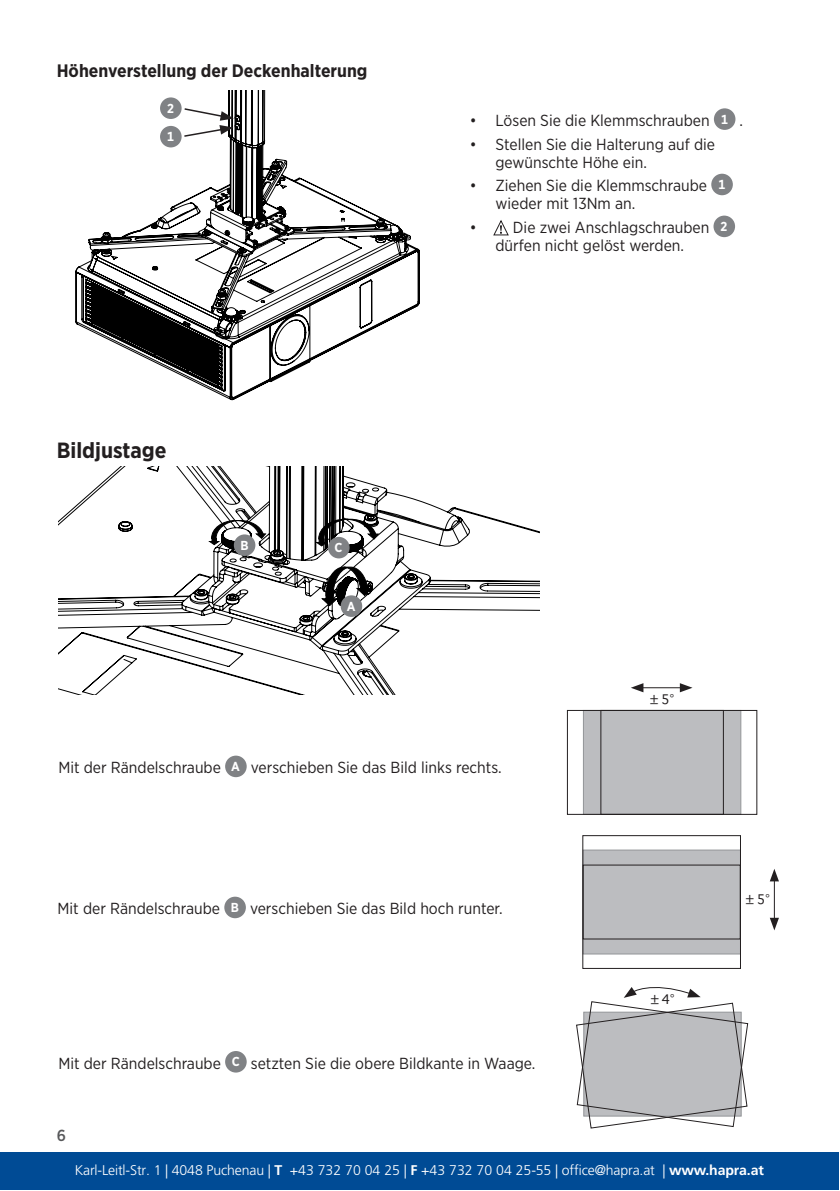
<style>
.page{position:relative;width:840px;height:1191px;background:#fff}
.page>*{position:absolute;margin:0;border:0;box-sizing:border-box;transform-origin:0 0}
.t1{font:700 22px "Gotham Narrow";color:#231f20}
.t2{font:700 18px "Gotham Narrow";color:#231f20}
.t3{font:16px/18px "Gotham Narrow";color:#231f20}
.t4{font:500 16px "Gotham Narrow";color:#57585a}
.t5{font:300 14px "Frutiger";letter-spacing:-.01em;color:#fff}
.t6{font:700 13px "Gotham Narrow";color:#fff}
.s1{font-weight:700;font-size:13px;color:#fff}
.s2{font-weight:700}
</style>
<div class="page">
<div style="left:713px;top:108px;width:22px;height:22px;background:#808285;border-radius:50%"></div>
<div style="left:710px;top:174px;width:22px;height:21px;background:#808285;border-radius:50%"></div>
<svg style="left:493px;top:220px;width:16px;height:16px"></svg>
<div style="left:713px;top:216px;width:21px;height:21px;background:#808285;border-radius:50%"></div>
<div style="left:225px;top:755px;width:21px;height:22px;background:#808285;border-radius:50%"></div>
<div style="left:224px;top:896px;width:22px;height:22px;background:#808285;border-radius:50%"></div>
<div style="left:225px;top:1051px;width:21px;height:21px;background:#808285;border-radius:50%"></div>
<svg style="left:75px;top:90px;width:344px;height:310px"></svg>
<div style="left:160px;top:126px;width:21px;height:21px;background:#808285;border-radius:50%"></div>
<div style="left:160px;top:97px;width:21px;height:22px;background:#808285;border-radius:50%"></div>
<svg style="left:182px;top:107px;width:52px;height:31px"></svg>
<div style="left:582px;top:710px;width:159px;height:105px;background:#bcbdc0;border:1px solid #939598"></div>
<div style="left:566px;top:710px;width:190px;height:105px;border:1px solid #231f20"></div>
<hr style="left:640px;top:687px;width:42px;height:1px;background:#231f20">
<svg style="left:631px;top:683px;width:12px;height:9px"></svg>
<svg style="left:679px;top:683px;width:13px;height:9px"></svg>
<div style="left:582px;top:849px;width:158px;height:105px;background:#bcbdc0;border:1px solid #939598"></div>
<div style="left:582px;top:835px;width:158px;height:134px;border:1px solid #231f20"></div>
<hr style="left:773px;top:878px;width:1px;height:43px;background:#231f20">
<svg style="left:770px;top:869px;width:8px;height:12px"></svg>
<svg style="left:770px;top:917px;width:8px;height:13px"></svg>
<svg style="left:58px;top:466px;width:481px;height:228px"></svg>
<svg style="left:321px;top:566px;width:51px;height:40px"></svg>
<svg style="left:315px;top:519px;width:64px;height:27px"></svg>
<svg style="left:208px;top:520px;width:58px;height:25px"></svg>
<div style="left:234px;top:534px;width:21px;height:22px;background:#808285;border-radius:50%"></div>
<div style="left:328px;top:537px;width:21px;height:21px;background:#808285;border-radius:50%"></div>
<div style="left:340px;top:595px;width:22px;height:22px;background:#808285;border-radius:50%"></div>
<div style="left:0;top:1151px;width:837px;height:38px;background:#004b95"></div>
<svg style="left:576px;top:987px;width:172px;height:142px"></svg>
<p class="t2" style="left:57px;top:59px;width:312px">Höhenverstellung der Deckenhalterung</p>
<p class="t6" style="left:167px;top:100px;width:8px">2</p>
<p class="t6" style="left:167px;top:128px;width:8px">1</p>
<h1 class="t1" style="left:57px;top:436px;width:111px">Bildjustage</h1>
<p class="t6" style="left:240px;top:537px;width:10px">B</p>
<p class="t6" style="left:334px;top:539px;width:10px">C</p>
<p class="t6" style="left:346px;top:598px;width:10px">A</p>
<p class="t3" style="left:469px;top:111px;width:274px">• Lösen Sie die Klemmschrauben <span class="s1">1</span> .</p>
<p class="t3" style="left:495px;top:135px;width:221px;text-indent:-26px">• Stellen Sie die Halterung auf die gewünschte Höhe ein.</p>
<p class="t3" style="left:495px;top:176px;width:231px;text-indent:-26px">• Ziehen Sie die Klemmschraube <span class="s1">1 </span>wieder mit 13Nm an.</p>
<p class="t3" style="left:495px;top:218px;width:233px;text-indent:-26px">• Die zwei Anschlagschrauben <span class="s1">2 </span>dürfen nicht gelöst werden.</p>
<p class="t3" style="left:58px;top:758px;width:444px">Mit der Rändelschraube <span class="s1">A</span> verschieben Sie das Bild links rechts.</p>
<p class="t3" style="left:57px;top:899px;width:446px">Mit der Rändelschraube <span class="s1">B</span> verschieben Sie das Bild hoch runter.</p>
<p class="t3" style="left:58px;top:1053px;width:478px">Mit der Rändelschraube <span class="s1">C</span> setzten Sie die obere Bildkante in Waage.</p>
<p class="t4" style="left:57px;top:1125px;width:11px">6</p>
<p class="t5" style="left:75px;top:1162px;width:690px">Karl-Leitl-Str. 1 | 4048 Puchenau | <span class="s2">T</span> +43 732 70 04 25 | <span class="s2">F</span> +43 732 70 04 25-55 | office@hapra.at | <span class="s2">www.hapra.at</span></p>
</div>
